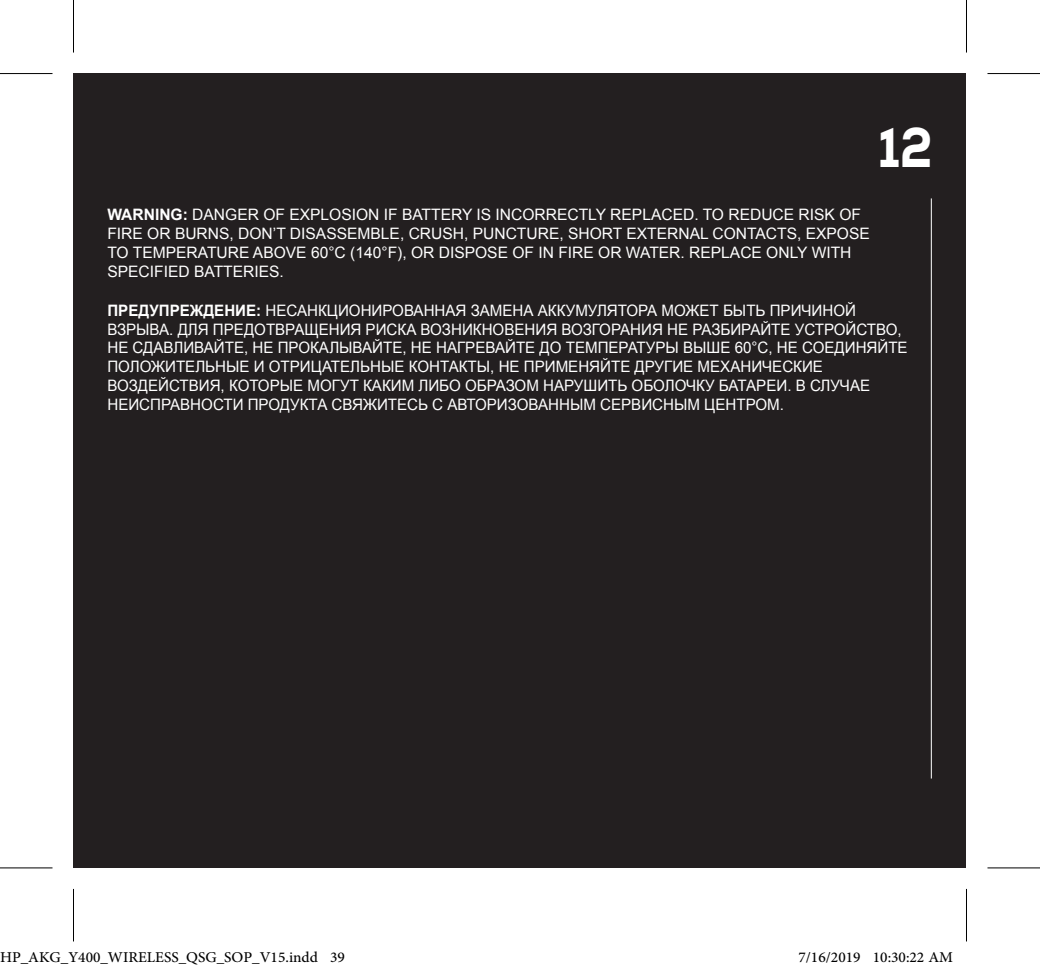
<style>
.page{position:relative;width:1040px;height:973px;background:#fff}
.page>*{position:absolute;margin:0;border:0;box-sizing:border-box;transform-origin:0 0}
.Title1{font:800 56px "Nexa";color:#fff;scale:.86 1}
.t1{font:21px "Adobe Arabic";color:#000}
.t2{font:15.75px/18.9px "Arial";color:#fff;scale:.96 1}
.t3{font:15.75px/18.9px "Arial";color:#fff}
.s1{font-weight:700}
</style>
<div class="page">
<div style="left:74px;top:74px;width:892px;height:793px;background:#231f20"></div>
<hr style="left:931px;top:198px;width:1px;height:580px;background:#fff">
<div style="left:0;top:71px;width:52px;height:5px;background:#f7f7f7"></div>
<div style="left:987px;top:71px;width:53px;height:5px;background:#f7f7f7"></div>
<svg style="left:0;top:868px;width:52px;height:1px"></svg>
<svg style="left:987px;top:868px;width:53px;height:1px"></svg>
<hr style="left:0;top:73px;width:52px;height:1px;background:#000">
<hr style="left:987px;top:73px;width:53px;height:1px;background:#000">
<hr style="left:0;top:867px;width:52px;height:1px;background:#000">
<hr style="left:987px;top:867px;width:53px;height:1px;background:#000">
<hr style="left:73px;top:0;width:1px;height:53px;background:#000">
<hr style="left:73px;top:888px;width:1px;height:53px;background:#000">
<hr style="left:966px;top:0;width:1px;height:53px;background:#000">
<hr style="left:966px;top:888px;width:1px;height:53px;background:#000">
<div style="left:86px;top:952px;width:7px;height:11px;border:1px solid #fff;border-radius:50%"></div>
<div style="left:87px;top:952px;width:5px;height:10px;border:1px solid #fff;border-radius:50%"></div>
<div style="left:93px;top:952px;width:8px;height:11px;border:1px solid #fff;border-radius:50%"></div>
<div style="left:94px;top:952px;width:5px;height:10px;border:1px solid #fff;border-radius:50%"></div>
<div style="left:232px;top:951px;width:11px;height:12px;border:1px solid #fff;border-radius:50%"></div>
<div style="left:233px;top:952px;width:9px;height:10px;border:1px solid #fff;border-radius:50%"></div>
<div style="left:838px;top:952px;width:8px;height:11px;border:1px solid #fff;border-radius:50%"></div>
<div style="left:840px;top:952px;width:4px;height:10px;border:1px solid #fff;border-radius:50%"></div>
<div style="left:880px;top:952px;width:8px;height:11px;border:1px solid #fff;border-radius:50%"></div>
<div style="left:881px;top:952px;width:5px;height:10px;border:1px solid #fff;border-radius:50%"></div>
<div style="left:898px;top:952px;width:8px;height:11px;border:1px solid #fff;border-radius:50%"></div>
<div style="left:900px;top:952px;width:5px;height:10px;border:1px solid #fff;border-radius:50%"></div>
<p class="Title1" style="left:878px;top:112px;width:65px">12</p>
<p class="t3" style="left:107px;top:205px;width:764px"><span class="s1">WARNING:</span> DANGER OF EXPLOSION IF BATTERY IS INCORRECTLY REPLACED. TO REDUCE RISK OF FIRE OR BURNS, DON’T DISASSEMBLE, CRUSH, PUNCTURE, SHORT EXTERNAL CONTACTS, EXPOSE TO TEMPERATURE ABOVE 60°C (140°F), OR DISPOSE OF IN FIRE OR WATER. REPLACE ONLY WITH SPECIFIED BATTERIES.</p>
<p class="t2" style="left:107px;top:301px;width:835px"><span class="s1">ПРЕДУПРЕЖДЕНИЕ:</span> НЕСАНКЦИОНИРОВАННАЯ ЗАМЕНА АККУМУЛЯТОРА МОЖЕТ БЫТЬ ПРИЧИНОЙ ВЗРЫВА. ДЛЯ ПРЕДОТВРАЩЕНИЯ РИСКА ВОЗНИКНОВЕНИЯ ВОЗГОРАНИЯ НЕ РАЗБИРАЙТЕ УСТРОЙСТВО, НЕ СДАВЛИВАЙТЕ, НЕ ПРОКАЛЫВАЙТЕ, НЕ НАГРЕВАЙТЕ ДО ТЕМПЕРАТУРЫ ВЫШЕ 60°С, НЕ СОЕДИНЯЙТЕ ПОЛОЖИТЕЛЬНЫЕ И ОТРИЦАТЕЛЬНЫЕ КОНТАКТЫ, НЕ ПРИМЕНЯЙТЕ ДРУГИЕ МЕХАНИЧЕСКИЕ ВОЗДЕЙСТВИЯ, КОТОРЫЕ МОГУТ КАКИМ ЛИБО ОБРАЗОМ НАРУШИТЬ ОБОЛОЧКУ БАТАРЕИ. В СЛУЧАЕ НЕИСПРАВНОСТИ ПРОДУКТА СВЯЖИТЕСЬ С АВТОРИЗОВАННЫМ СЕРВИСНЫМ ЦЕНТРОМ.</p>
<h2 class="t1" style="left:0;top:942px;width:347px">HP_AKG_Y400_WIRELESS_QSG_SOP_V15.indd 39</h2>
<h2 class="t1" style="left:798px;top:942px;width:156px">7/16/2019 10:30:22 AM</h2>
</div>
